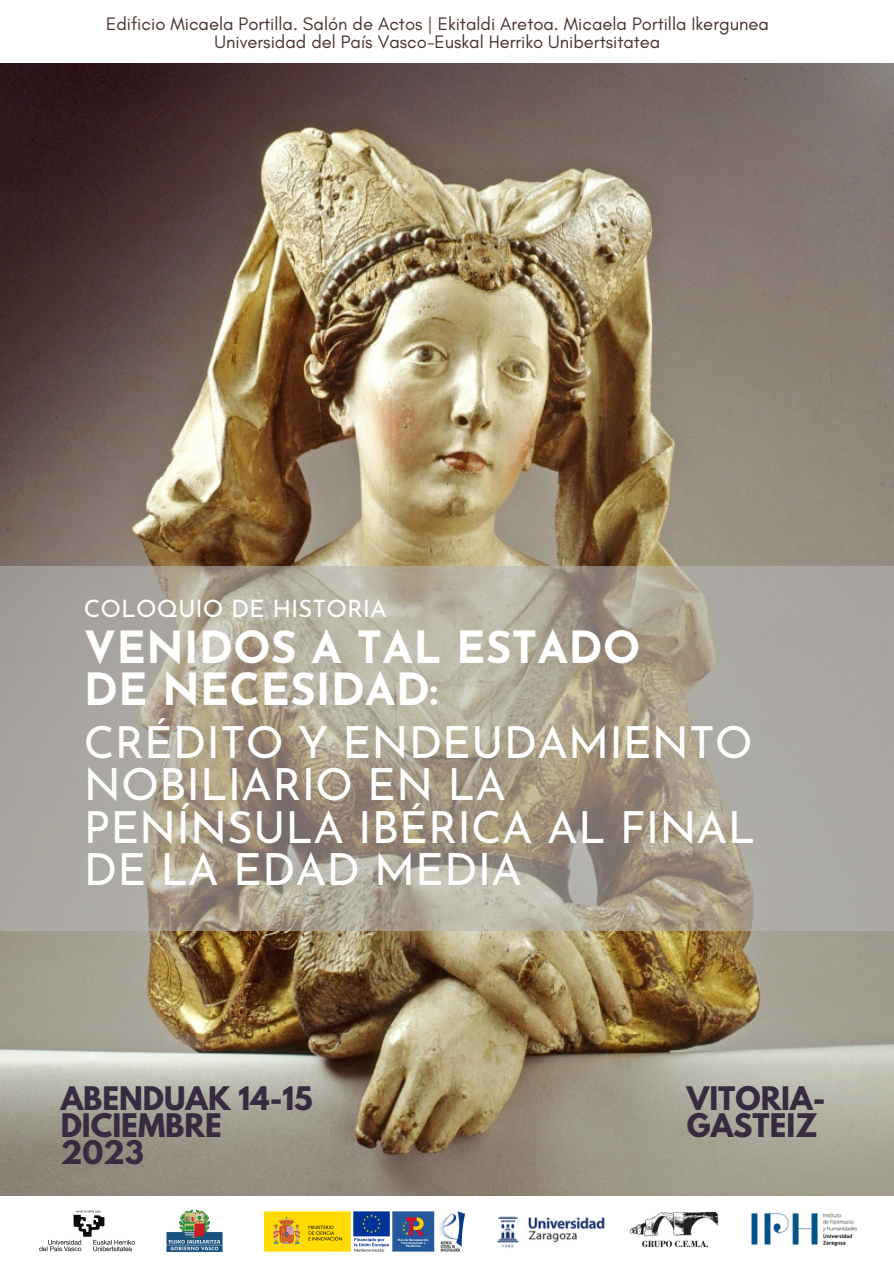
<style>
.page{position:relative;width:894px;height:1264px;background:#fff}
.page>*{position:absolute;margin:0;border:0;box-sizing:border-box;transform-origin:0 0}
.t1{font:44.4px/42px "Josefin Sans";color:#fff}
.t2{font:700 44.4px/42px "Josefin Sans";color:#fff}
.t3{font:700 28.8px/27.3px "League Spartan";color:#382a40}
.t4{font:24px "Josefin Sans";color:#fff}
.t5{font:18.45px "Glacial Indifference";color:#48312c}
</style>
<div class="page">
<img style="left:0;top:64px;width:893px;height:1131px">
<svg style="left:0;top:566px;width:893px;height:364px;background:#aaa295"></svg>
<img style="left:629px;top:1211px;width:90px;height:37px">
<img style="left:497px;top:1216px;width:108px;height:32px">
<img style="left:39px;top:1210px;width:96px;height:42px">
<img style="left:166px;top:1209px;width:57px;height:43px">
<img style="left:264px;top:1211px;width:201px;height:41px">
<img style="left:751px;top:1213px;width:105px;height:32px">
<p class="t5" style="left:106px;top:13px;width:664px">Edificio Micaela Portilla. Salón de Actos | Ekitaldi Aretoa. Micaela Portilla Ikergunea</p>
<p class="t5" style="left:214px;top:31px;width:447px">Universidad del País Vasco-Euskal Herriko Unibertsitatea</p>
<p class="t4" style="left:84px;top:598px;width:304px">COLOQUIO DE HISTORIA</p>
<p class="t2" style="left:84px;top:631px;width:558px">VENIDOS A TAL ESTADO<br>DE NECESIDAD:</p>
<p class="t1" style="left:84px;top:726px;width:672px">CRÉDITO Y ENDEUDAMIENTO<br>NOBILIARIO EN LA<br>PENÍNSULA IBÉRICA AL FINAL<br>DE LA EDAD MEDIA</p>
<p class="t3" style="left:61px;top:1088px;width:253px">ABENDUAK 14-15<br>DICIEMBRE</p>
<p class="t3" style="left:61px;top:1142px;width:85px">2023</p>
<p class="t3" style="left:686px;top:1088px;width:140px">VITORIA-<br>GASTEIZ</p>
</div>
